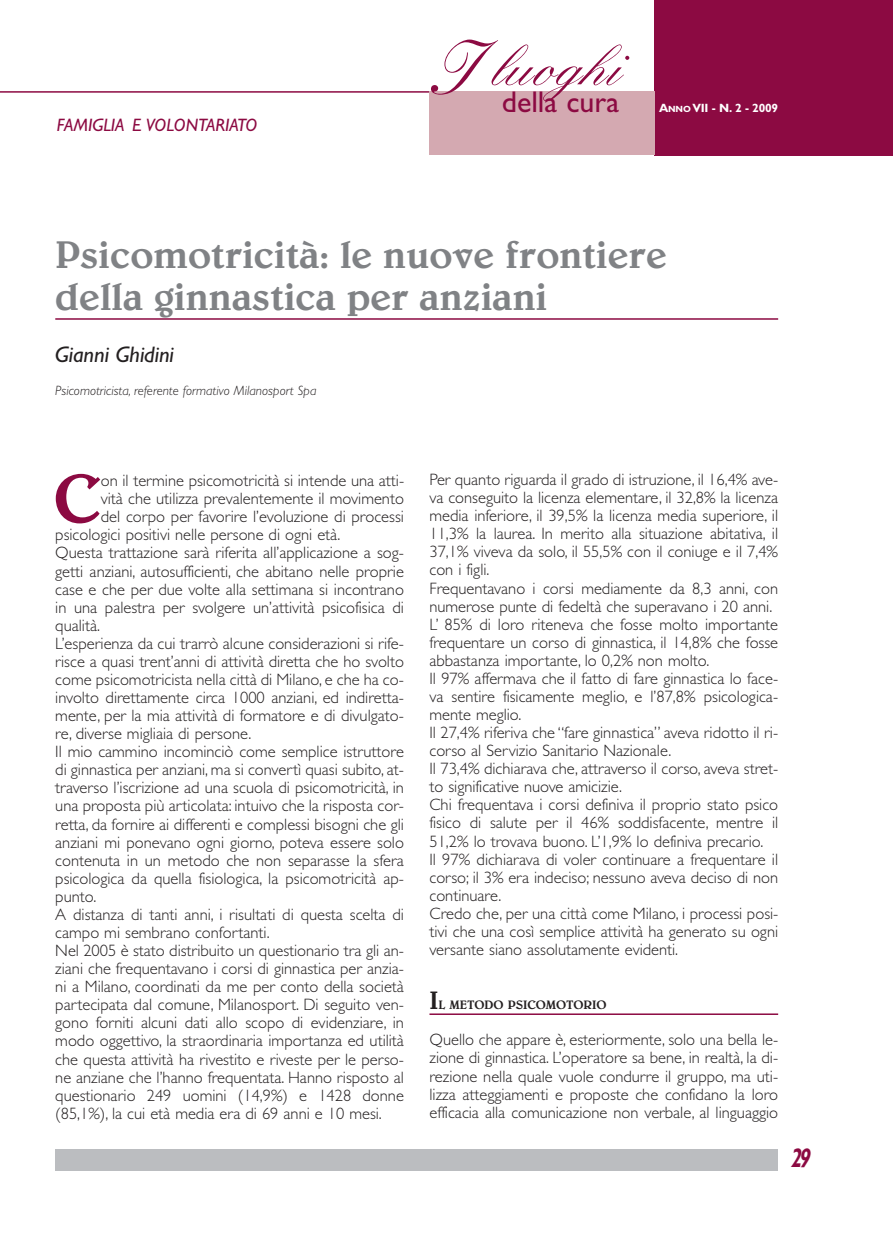
<style>
.page{position:relative;width:893px;height:1234px;background:#fff}
.page>*{position:absolute;margin:0;border:0;box-sizing:border-box;transform-origin:0 0}
.t1{font:500 75px "Kuenstler Script";color:#8c0a42}
.t2{font:500 69.3px "Belwe";color:#8c0a42}
.t3{font:500 57px "Kuenstler Script";color:#8c0a42}
.t4{font:500 39px/42px "Belwe";color:#808285}
.t5{font:30px "Gill Sans";color:#8c0a42}
.t6{font:italic 700 condensed 27px "Gill Sans";color:#8c0a42;scale:.75 1}
.t7{font:italic 22.5px "Gill Sans";color:#231f20}
.t8{font:italic 18px "Gill Sans";color:#8c0a42}
.t9{font:300 16.5px/18px "Gill Sans";color:#231f20}
.t10{font:italic 300 13.5px "Gill Sans";color:#231f20}
.t11{font:500 12.3px "Belwe";letter-spacing:-.005em;color:#231f20}
.t12{font:700 12px "Gill Sans";letter-spacing:-.015em;color:#fff}
.s1{font-size:9px}
.s2{font-size:25.5px}
</style>
<div class="page">
<hr style="left:0;top:91px;width:429px;height:2px;background:#8c0a42">
<div style="left:655px;top:0;width:238px;height:155px;background:#8c0a42"></div>
<div style="left:429px;top:91px;width:226px;height:64px;background:#d4a9b1"></div>
<div style="left:55px;top:1148px;width:723px;height:21px;background:#bbbdc0"></div>
<hr style="left:429px;top:1013px;width:349px;height:1px;background:#8c0a42">
<hr style="left:55px;top:318px;width:723px;height:2px;background:#8c0a42">
<p class="t8" style="left:57px;top:119px;width:202px">FAMIGLIA E VOLONTARIATO</p>
<h1 class="t1" style="left:430px;top:48px;width:43px">I</h1>
<h3 class="t3" style="left:490px;top:50px;width:132px">luoghi</h3>
<h3 class="t5" style="left:502px;top:92px;width:119px">della cura</h3>
<p class="t12" style="left:659px;top:104px;width:121px">A<span class="s1">NNO</span> VII - N. 2 - 2009</p>
<h3 class="t4" style="left:55px;top:236px;width:613px">Psicomotricità: le nuove frontiere della ginnastica per anziani</h3>
<h3 class="t7" style="left:55px;top:346px;width:120px">Gianni Ghidini</h3>
<p class="t10" style="left:55px;top:386px;width:263px">Psicomotricista, referente formativo Milanosport Spa</p>
<h2 class="t2" style="left:53px;top:473px;width:49px">C</h2>
<p class="t9" style="left:101px;top:473px;width:305px">on il termine psicomotricità si intende una atti-</p>
<p class="t9" style="left:101px;top:491px;width:305px">vità che utilizza prevalentemente il movimento</p>
<p class="t9" style="left:101px;top:509px;width:305px">del corpo per favorire l’evoluzione di processi</p>
<p class="t9" style="left:55px;top:527px;width:286px">psicologici positivi nelle persone di ogni età.</p>
<p class="t9" style="left:55px;top:545px;width:350px">Questa trattazione sarà riferita all’applicazione a sog-</p>
<p class="t9" style="left:55px;top:563px;width:350px">getti anziani, autosufficienti, che abitano nelle proprie</p>
<p class="t9" style="left:55px;top:581px;width:350px">case e che per due volte alla settimana si incontrano</p>
<p class="t9" style="left:55px;top:600px;width:350px">in una palestra per svolgere un’attività psicofisica di</p>
<p class="t9" style="left:55px;top:618px;width:46px">qualità.</p>
<p class="t9" style="left:55px;top:636px;width:350px">L’esperienza da cui trarrò alcune considerazioni si rife-</p>
<p class="t9" style="left:55px;top:654px;width:350px">risce a quasi trent’anni di attività diretta che ho svolto</p>
<p class="t9" style="left:55px;top:672px;width:350px">come psicomotricista nella città di Milano, e che ha co-</p>
<p class="t9" style="left:55px;top:690px;width:350px">involto direttamente circa 1000 anziani, ed indiretta-</p>
<p class="t9" style="left:55px;top:708px;width:350px">mente, per la mia attività di formatore e di divulgato-</p>
<p class="t9" style="left:55px;top:726px;width:198px">re, diverse migliaia di persone.</p>
<p class="t9" style="left:55px;top:744px;width:350px">Il mio cammino incominciò come semplice istruttore</p>
<p class="t9" style="left:55px;top:762px;width:350px">di ginnastica per anziani, ma si convertì quasi subito, at-</p>
<p class="t9" style="left:55px;top:780px;width:350px">traverso l’iscrizione ad una scuola di psicomotricità, in</p>
<p class="t9" style="left:55px;top:798px;width:350px">una proposta più articolata: intuivo che la risposta cor-</p>
<p class="t9" style="left:55px;top:816px;width:350px">retta, da fornire ai differenti e complessi bisogni che gli</p>
<p class="t9" style="left:55px;top:834px;width:350px">anziani mi ponevano ogni giorno, poteva essere solo</p>
<p class="t9" style="left:55px;top:852px;width:350px">contenuta in un metodo che non separasse la sfera</p>
<p class="t9" style="left:55px;top:870px;width:350px">psicologica da quella fisiologica, la psicomotricità ap-</p>
<p class="t9" style="left:55px;top:888px;width:43px">punto.</p>
<p class="t9" style="left:55px;top:907px;width:350px">A distanza di tanti anni, i risultati di questa scelta di</p>
<p class="t9" style="left:55px;top:925px;width:216px">campo mi sembrano confortanti.</p>
<p class="t9" style="left:55px;top:943px;width:350px">Nel 2005 è stato distribuito un questionario tra gli an-</p>
<p class="t9" style="left:55px;top:961px;width:350px">ziani che frequentavano i corsi di ginnastica per anzia-</p>
<p class="t9" style="left:55px;top:979px;width:350px">ni a Milano, coordinati da me per conto della società</p>
<p class="t9" style="left:55px;top:997px;width:350px">partecipata dal comune, Milanosport. Di seguito ven-</p>
<p class="t9" style="left:55px;top:1015px;width:350px">gono forniti alcuni dati allo scopo di evidenziare, in</p>
<p class="t9" style="left:55px;top:1033px;width:350px">modo oggettivo, la straordinaria importanza ed utilità</p>
<p class="t9" style="left:55px;top:1051px;width:350px">che questa attività ha rivestito e riveste per le perso-</p>
<p class="t9" style="left:55px;top:1069px;width:350px">ne anziane che l’hanno frequentata. Hanno risposto al</p>
<p class="t9" style="left:55px;top:1087px;width:350px">questionario 249 uomini (14,9%) e 1428 donne</p>
<p class="t9" style="left:55px;top:1105px;width:328px">(85,1%), la cui età media era di 69 anni e 10 mesi.</p>
<p class="t9" style="left:429px;top:472px;width:350px">Per quanto riguarda il grado di istruzione, il 16,4% ave&shy;va conseguito la licenza elementare, il 32,8% la licenza media inferiore, il 39,5% la licenza media superiore, il 11,3% la laurea. In merito alla situazione abitativa, il 37,1% viveva da solo, il 55,5% con il coniuge e il 7,4% con i figli.<br>Frequentavano i corsi mediamente da 8,3 anni, con numerose punte di fedeltà che superavano i 20 anni.<br>L’ 85% di loro riteneva che fosse molto importante frequentare un corso di ginnastica, il 14,8% che fosse abbastanza importante, lo 0,2% non molto.<br>Il 97% affermava che il fatto di fare ginnastica lo face&shy;va sentire fisicamente meglio, e l’87,8% psicologica&shy;mente meglio.<br>Il 27,4% riferiva che “fare ginnastica” aveva ridotto il ri&shy;corso al Servizio Sanitario Nazionale.<br>Il 73,4% dichiarava che, attraverso il corso, aveva stret&shy;to significative nuove amicizie.<br>Chi frequentava i corsi definiva il proprio stato psico fisico di salute per il 46% soddisfacente, mentre il 51,2% lo trovava buono. L’1,9% lo definiva precario.<br>Il 97% dichiarava di voler continuare a frequentare il corso; il 3% era indeciso; nessuno aveva deciso di non continuare.<br>Credo che, per una città come Milano, i processi posi&shy;tivi che una così semplice attività ha generato su ogni versante siano assolutamente evidenti.</p>
<p class="t11" style="left:429px;top:1000px;width:179px"><span class="s2">I</span>L METODO PSICOMOTORIO</p>
<p class="t9" style="left:429px;top:1032px;width:350px;text-align:justify">Quello che appare è, esteriormente, solo una bella le&shy;zione di ginnastica. L’operatore sa bene, in realtà, la di&shy;rezione nella quale vuole condurre il gruppo, ma uti&shy;lizza atteggiamenti e proposte che confidano la loro efficacia alla comunicazione non verbale, al linguaggio</p>
<h3 class="t6" style="left:791px;top:1148px;width:31px">29</h3>
</div>
